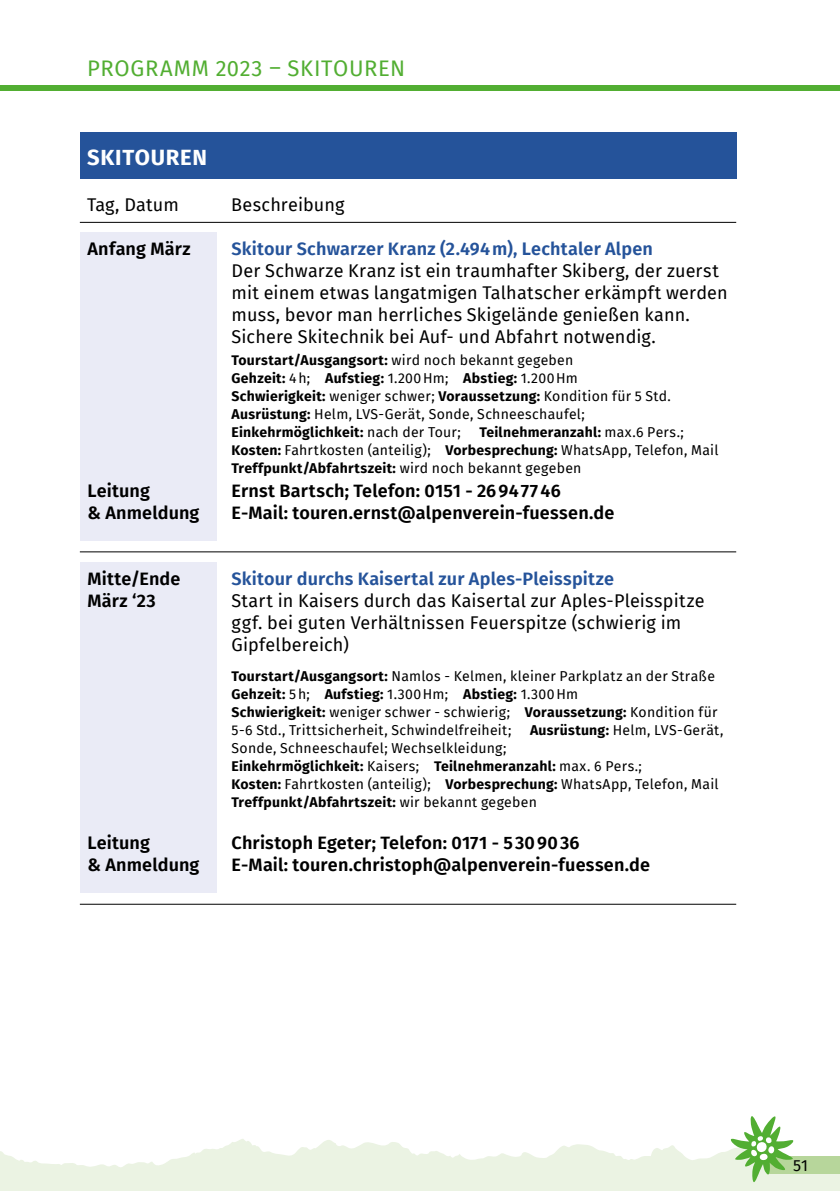
<style>
.page{position:relative;width:840px;height:1191px;background:#fff}
.page>*{position:absolute;margin:0;border:0;box-sizing:border-box;transform-origin:0 0}
.t1{font:22px "Fira Sans";letter-spacing:.03em;color:#52ae32}
.t2{font:700 22px "Fira Sans";letter-spacing:.035em;color:#fff}
.t3{font:18px/22px "Fira Sans";letter-spacing:.01em;color:#000}
.t4{font:600 18px "Fira Sans";letter-spacing:.01em;color:#000}
.t5{font:600 18px "Fira Sans";letter-spacing:.01em;color:#25539a}
.t6{font:16px "Fira Sans";color:#000}
.t7{font:14px/18px "Fira Sans";letter-spacing:.02em;color:#000}
.s1{font-weight:700}
</style>
<div class="page">
<svg style="left:0;top:1139px;width:839px;height:52px;fill:#ebf3e3"></svg>
<div style="left:0;top:85px;width:839px;height:6px;background:#52ae32"></div>
<div style="left:766px;top:1156px;width:73px;height:17px;background:#b7d69b"></div>
<svg style="left:729px;top:1116px;width:64px;height:66px"></svg>
<div style="left:80px;top:233px;width:136px;height:308px;background:#eaebf6"></div>
<div style="left:80px;top:563px;width:136px;height:330px;background:#eaebf6"></div>
<div style="left:80px;top:132px;width:655px;height:46px;background:#25539a"></div>
<hr style="left:80px;top:222px;width:655px;height:1px;background:#000">
<hr style="left:80px;top:551px;width:655px;height:1px;background:#000">
<hr style="left:80px;top:904px;width:655px;height:1px;background:#000">
<h1 class="t1" style="left:87px;top:52px;width:319px">PROGRAMM 2023 – SKITOUREN</h1>
<h1 class="t2" style="left:87px;top:139px;width:121px">SKITOUREN</h1>
<p class="t3" style="left:87px;top:193px;width:93px">Tag, Datum</p>
<p class="t3" style="left:231px;top:193px;width:115px">Beschreibung</p>
<p class="t4" style="left:87px;top:234px;width:105px">Anfang März</p>
<p class="t5" style="left:231px;top:234px;width:422px">Skitour Schwarzer Kranz (2.494m), Lechtaler Alpen</p>
<p class="t3" style="left:231px;top:259px;width:497px">Der Schwarze Kranz ist ein traumhafter Skiberg, der zuerst mit einem etwas langatmigen Talhatscher erkämpft werden muss, bevor man herrliches Skigelände genießen kann.<br>Sichere Skitechnik bei Auf- und Abfahrt notwendig.</p>
<p class="t7" style="left:231px;top:350px;width:440px"><span class="s1">Tourstart/Ausgangsort:</span> wird noch bekannt gegeben<br><span class="s1">Gehzeit:</span> 4h; <span class="s1">Aufstieg:</span> 1.200Hm; <span class="s1">Abstieg:</span> 1.200Hm <span class="s1">Schwierigkeit:</span> weniger schwer; <span class="s1">Voraussetzung:</span> Kondition für 5 Std.<br><span class="s1">Ausrüstung:</span> Helm, LVS-Gerät, Sonde, Schneeschaufel; <span class="s1">Einkehrmöglichkeit:</span> nach der Tour;</p>
<p class="t7" style="left:231px;top:422px;width:488px;text-indent:248px"><span class="s1">Teilnehmeranzahl:</span> max.6 Pers.;<br><span class="s1">Kosten:</span> Fahrtkosten (anteilig); <span class="s1">Vorbesprechung:</span> WhatsApp, Telefon, Mail<br><span class="s1">Treffpunkt/Abfahrtszeit:</span> wird noch bekannt gegeben</p>
<p class="t4" style="left:87px;top:476px;width:64px">Leitung</p>
<p class="t4" style="left:231px;top:476px;width:330px">Ernst Bartsch; Telefon: 0151 - 26947746</p>
<p class="t4" style="left:87px;top:498px;width:113px">&amp; Anmeldung</p>
<p class="t4" style="left:231px;top:498px;width:384px">E-Mail: touren.ernst@alpenverein-fuessen.de</p>
<p class="t4" style="left:87px;top:564px;width:94px">Mitte/Ende</p>
<p class="t5" style="left:231px;top:564px;width:384px">Skitour durchs Kaisertal zur Aples-Pleisspitze</p>
<p class="t4" style="left:87px;top:586px;width:70px">März ‘23</p>
<p class="t3" style="left:231px;top:589px;width:474px">Start in Kaisers durch das Kaisertal zur Aples-Pleisspitze ggf. bei guten Verhältnissen Feuerspitze (schwierig im<br>Gipfelbereich)</p>
<p class="t7" style="left:231px;top:666px;width:487px"><span class="s1">Tourstart/Ausgangsort:</span> Namlos - Kelmen, kleiner Parkplatz an der Straße <span class="s1">Gehzeit:</span> 5h; <span class="s1">Aufstieg:</span> 1.300Hm; <span class="s1">Abstieg:</span> 1.300Hm<br><span class="s1">Schwierigkeit:</span> weniger schwer - schwierig; <span class="s1">Voraussetzung:</span> Kondition für 5-6 Std., Trittsicherheit, Schwindelfreiheit;</p>
<p class="t7" style="left:529px;top:720px;width:195px"><span class="s1">Ausrüstung:</span> Helm, LVS-Gerät,</p>
<p class="t7" style="left:231px;top:738px;width:488px">Sonde, Schneeschaufel; Wechselkleidung;<br><span class="s1">Einkehrmöglichkeit:</span> Kaisers; <span class="s1">Teilnehmeranzahl:</span> max. 6 Pers.;<br><span class="s1">Kosten:</span> Fahrtkosten (anteilig); <span class="s1">Vorbesprechung:</span> WhatsApp, Telefon, Mail <span class="s1">Treffpunkt/Abfahrtszeit:</span> wir bekannt gegeben</p>
<p class="t4" style="left:87px;top:828px;width:64px">Leitung</p>
<p class="t4" style="left:231px;top:828px;width:349px">Christoph Egeter; Telefon: 0171 - 5309036</p>
<p class="t4" style="left:87px;top:850px;width:113px">&amp; Anmeldung</p>
<p class="t4" style="left:231px;top:850px;width:420px">E-Mail: touren.christoph@alpenverein-fuessen.de</p>
<p class="t6" style="left:792px;top:1153px;width:16px">51</p>
</div>
